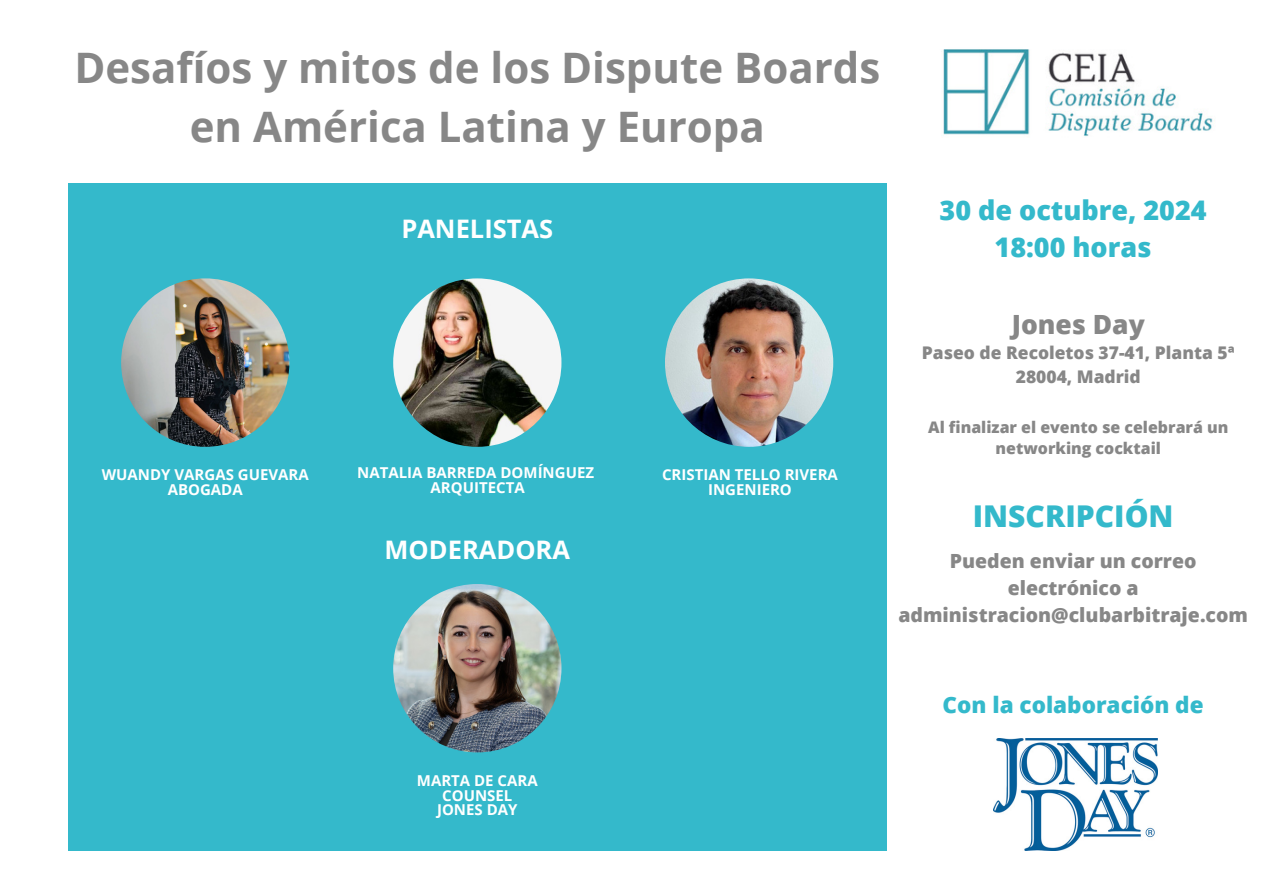
<style>
.page{position:relative;width:1263px;height:894px;background:#fff}
.page>*{position:absolute;margin:0;border:0;box-sizing:border-box;transform-origin:0 0}
.t1{font:700 42px/58.5px "Open Sans";color:#878787;text-align:center}
.t2{font:800 30px "Open Sans";color:#34b9cb}
.t3{font:800 27px/37.2px "Open Sans";color:#34b9cb;text-align:center}
.t4{font:800 26.4px "Open Sans";color:#878787}
.t5{font:700 25.5px "Open Sans";color:#fff}
.t6{font:800 22.5px "Open Sans";color:#34b9cb}
.t7{font:800 19.5px/27px "Open Sans";color:#878787;text-align:center}
.t8{font:800 17.4px "Open Sans";color:#878787}
.t9{font:800 15.9px/21.3px "Open Sans";color:#878787;text-align:center}
.t10{font:700 15px "Open Sans";color:#fff}
</style>
<div class="page">
<div style="left:68px;top:183px;width:818px;height:667px;background:#34b9cb"></div>
<img style="left:943px;top:49px;width:272px;height:88px">
<img style="left:993px;top:738px;width:164px;height:112px">
<img style="left:121px;top:278px;width:168px;height:168px;border-radius:50%">
<img style="left:393px;top:278px;width:168px;height:168px;border-radius:50%">
<img style="left:665px;top:278px;width:168px;height:168px;border-radius:50%">
<img style="left:393px;top:584px;width:168px;height:168px;border-radius:50%">
<p class="t1" style="left:74px;top:38px;width:807px">Desafíos y mitos de los Dispute Boards en América Latina y Europa</p>
<p class="t5" style="left:401px;top:210px;width:153px">PANELISTAS</p>
<p class="t3" style="left:939px;top:190px;width:269px">30 de octubre, 2024<br>18:00 horas</p>
<p class="t10" style="left:102px;top:464px;width:208px">WUANDY VARGAS GUEVARA</p>
<p class="t10" style="left:168px;top:478px;width:76px">ABOGADA</p>
<p class="t10" style="left:357px;top:462px;width:238px">NATALIA BARREDA DOMÍNGUEZ</p>
<p class="t10" style="left:431px;top:476px;width:96px">ARQUITECTA</p>
<h4 class="t5" style="left:385px;top:531px;width:187px">MODERADORA</h4>
<p class="t10" style="left:662px;top:464px;width:177px">CRISTIAN TELLO RIVERA</p>
<p class="t10" style="left:708px;top:478px;width:85px">INGENIERO</p>
<p class="t4" style="left:1012px;top:305px;width:135px">Jones Day</p>
<p class="t8" style="left:922px;top:341px;width:314px">Paseo de Recoletos 37-41, Planta 5ª</p>
<h3 class="t8" style="left:1016px;top:364px;width:127px">28004, Madrid</h3>
<p class="t9" style="left:928px;top:415px;width:302px">Al finalizar el evento se celebrará un networking cocktail</p>
<p class="t2" style="left:973px;top:495px;width:202px">INSCRIPCIÓN</p>
<p class="t7" style="left:898px;top:546px;width:351px">Pueden enviar un correo electrónico a administracion@clubarbitraje.com</p>
<p class="t10" style="left:417px;top:769px;width:122px">MARTA DE CARA</p>
<p class="t10" style="left:442px;top:784px;width:72px">COUNSEL</p>
<p class="t10" style="left:437px;top:798px;width:82px">JONES DAY</p>
<p class="t6" style="left:943px;top:688px;width:263px">Con la colaboración de</p>
</div>
